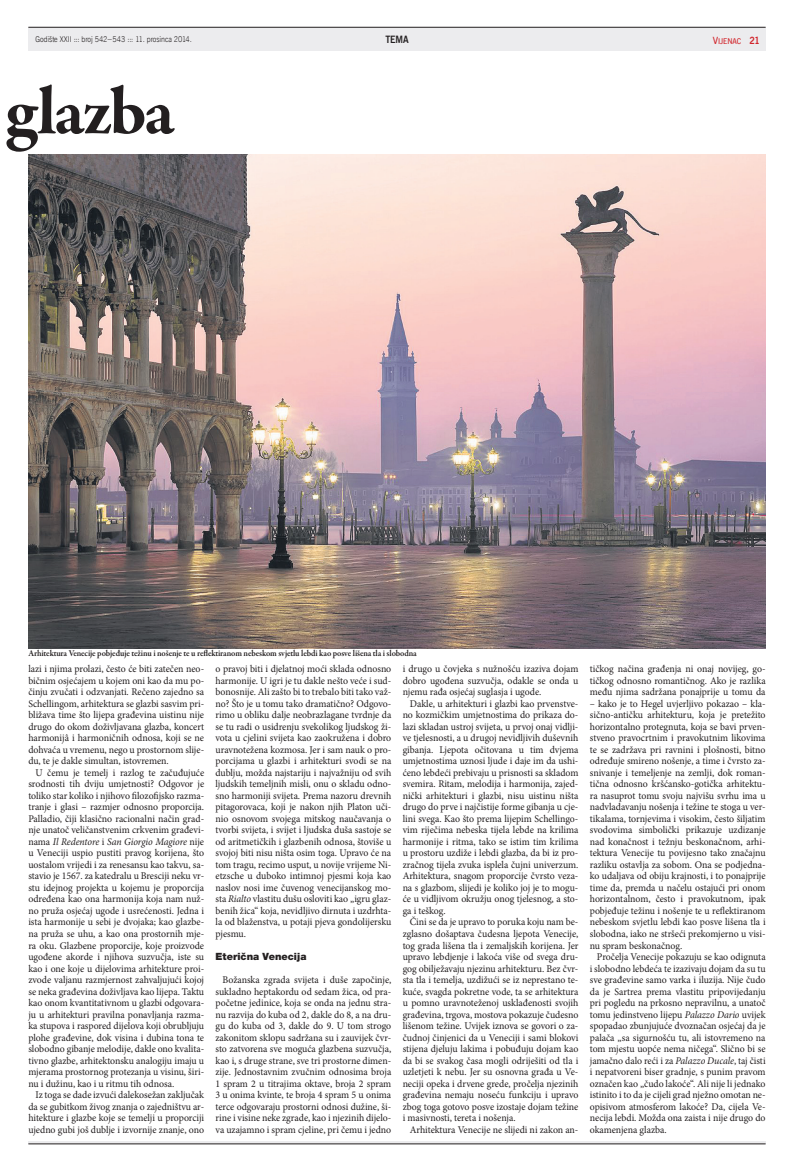
<style>
.page{position:relative;width:794px;height:1163px;background:#fff}
.page>*{position:absolute;margin:0;border:0;box-sizing:border-box;transform-origin:0 0}
.t1{font:700 69px "MH Garamond";color:#231f20}
.t2{font:10.2px/11.5px "Minion Pro";letter-spacing:-.005em;color:#231f20;text-align:justify;scale:.96 1}
.t3{font:800 10px "MH Helvetica Blk";letter-spacing:.005em;color:#231f20}
.t4{font:700 10px "News Gothic BT";color:#231f20;scale:.9 1}
.t5{font:9px "MH Garamond Smbd";letter-spacing:-.015em;color:#231f20;scale:.95 1}
.t6{font:300 8px "News Gothic BT";letter-spacing:-.005em;color:#231f20;scale:.9 1}
.t7{font:600 8px "News Gothic BT";letter-spacing:-.01em;color:#d1232a;scale:.9 1}
.s1{font-size:10px}
.s2{font-weight:700;font-size:10px}
.s3{font-style:italic}
</style>
<div class="page">
<hr style="left:28px;top:1141px;width:737px;height:2px;background:#ececee">
<hr style="left:28px;top:1143px;width:737px;height:1px;background:#231f20">
<div style="left:28px;top:27px;width:737px;height:24px;background:#ececee"></div>
<hr style="left:28px;top:27px;width:737px;height:1px;background:#231f20">
<img style="left:28px;top:154px;width:737px;height:494px">
<p class="t6" style="left:35px;top:34px;width:175px">Godište XXII ::: broj 542–543 ::: 11. prosinca 2014.</p>
<p class="t4" style="left:385px;top:34px;width:8px">TEMA</p>
<p class="t7" style="left:713px;top:36px;width:54px"><span class="s1">V</span>IJENAC <span class="s2">21</span></p>
<h1 class="t1" style="left:5px;top:69px;width:171px">glazba</h1>
<p class="t5" style="left:28px;top:648px;width:410px">Arhitektura Venecije pobjeđuje težinu i nošenje te u reflektiranom nebeskom svjetlu lebdi kao posve lišena tla i slobodna</p>
<p class="t2" style="left:28px;top:663px;width:185px">lazi i njima prolazi, često će biti zatečen neo&shy;bičnim osjećajem u kojem oni kao da mu po&shy;činju zvučati i odzvanjati. Rečeno zajedno sa Schellingom, arhitektura se glazbi sasvim pri&shy;bližava time što lijepa građevina uistinu nije drugo do okom doživljavana glazba, koncert harmonijâ i harmoničnih odnosa, koji se ne dohvaća u vremenu, nego u prostornom slije&shy;du, te je dakle simultan, istovremen.</p>
<p class="t2" style="left:28px;top:766px;width:185px;text-indent:7px">U čemu je temelj i razlog te začuđujuće srodnosti tih dviju umjetnosti? Odgovor je toliko star koliko i njihovo filozofijsko razma&shy;tranje i glasi – razmjer odnosno proporcija.<br>Palladio, čiji klasično racionalni način grad&shy;nje unatoč veličanstvenim crkvenim građevi&shy;nama <span class="s3">Il Redentore</span> i <span class="s3">San Giorgio Magiore</span> nije u Veneciji uspio pustiti pravog korijena, što uostalom vrijedi i za renesansu kao takvu, sa&shy;stavio je 1567. za katedralu u Bresciji neku vr&shy;stu idejnog projekta u kojemu je proporcija određena kao ona harmonija koja nam nuž&shy;no pruža osjećaj ugode i usrećenosti. Jedna i ista harmonije u sebi je dvojaka; kao glazbe&shy;na pruža se uhu, a kao ona prostornih mje&shy;ra oku. Glazbene proporcije, koje proizvode ugođene akorde i njihova suzvučja, iste su kao i one koje u dijelovima arhitekture proi&shy;zvode valjanu razmjernost zahvaljujući kojoj se neka građevina doživljava kao lijepa. Taktu kao onom kvantitativnom u glazbi odgovara&shy;ju u arhitekturi pravilna ponavljanja razma&shy;ka stupova i raspored dijelova koji obrubljuju plohe građevine, dok visina i dubina tona te slobodno gibanje melodije, dakle ono kvalita&shy;tivno glazbe, arhitektonsku analogiju imaju u mjerama prostornog protezanja u visinu, širi&shy;nu i dužinu, kao i u ritmu tih odnosa.</p>
<p class="t2" style="left:28px;top:1088px;width:185px;text-indent:7px">Iz toga se dade izvući dalekosežan zaključak da se gubitkom živog znanja o zajedništvu ar&shy;hitekture i glazbe koje se temelji u proporciji ujedno gubi još dublje i izvornije znanje, ono</p>
<p class="t2" style="left:215px;top:663px;width:185px">o pravoj biti i djelatnoj moći sklada odnosno harmonije. U igri je tu dakle nešto veće i sud&shy;bonosnije. Ali zašto bi to trebalo biti tako važ&shy;no? Što je u tomu tako dramatično? Odgovo&shy;rimo u obliku dalje neobrazlagane tvrdnje da se tu radi o usidrenju svekolikog ljudskog ži&shy;vota u cjelini svijeta kao zaokružena i dobro uravnotežena kozmosa. Jer i sam nauk o pro&shy;porcijama u glazbi i arhitekturi svodi se na dublju, možda najstariju i najvažniju od svih ljudskih temeljnih misli, onu o skladu odno&shy;sno harmoniji svijeta. Prema nazoru drevnih pitagorovaca, koji je nakon njih Platon uči&shy;nio osnovom svojega mitskog naučavanja o tvorbi svijeta, i svijet i ljudska duša sastoje se od aritmetičkih i glazbenih odnosa, štoviše u svojoj biti nisu ništa osim toga. Upravo će na tom tragu, recimo usput, u novije vrijeme Ni&shy;etzsche u duboko intimnoj pjesmi koja kao naslov nosi ime čuvenog venecijanskog mo&shy;sta <span class="s3">Rialto</span> vlastitu dušu osloviti kao „igru glaz&shy;benih žica“ koja, nevidljivo dirnuta i uzdrhta&shy;la od blaženstva, u potaji pjeva gondolijersku pjesmu.</p>
<p class="t3" style="left:215px;top:950px;width:92px">Eterična Venecija</p>
<p class="t2" style="left:215px;top:973px;width:185px;text-indent:7px">Božanska zgrada svijeta i duše započinje, sukladno heptakordu od sedam žica, od pra&shy;početne jedinice, koja se onda na jednu stra&shy;nu razvija do kuba od 2, dakle do 8, a na dru&shy;gu do kuba od 3, dakle do 9. U tom strogo zakonitom sklopu sadržana su i zauvijek čvr&shy;sto zatvorena sve moguća glazbena suzvučja, kao i, s druge strane, sve tri prostorne dimen&shy;zije. Jednostavnim zvučnim odnosima broja 1 spram 2 u titrajima oktave, broja 2 spram 3 u onima kvinte, te broja 4 spram 5 u onima terce odgovaraju prostorni odnosi dužine, ši&shy;rine i visine neke zgrade, kao i njezinih dijelo&shy;va uzajamno i spram cjeline, pri čemu i jedno</p>
<p class="t2" style="left:403px;top:663px;width:185px">i drugo u čovjeka s nužnošću izaziva dojam dobro ugođena suzvučja, odakle se onda u njemu rađa osjećaj suglasja i ugode.</p>
<p class="t2" style="left:403px;top:697px;width:185px;text-indent:7px">Dakle, u arhitekturi i glazbi kao prvenstve&shy;no kozmičkim umjetnostima do prikaza do&shy;lazi skladan ustroj svijeta, u prvoj onaj vidlji&shy;ve tjelesnosti, a u drugoj nevidljivih duševnih gibanja. Ljepota očitovana u tim dvjema umjetnostima uznosi ljude i daje im da ushi&shy;ćeno lebdeći prebivaju u prisnosti sa skladom svemira. Ritam, melodija i harmonija, zajed&shy;nički arhitekturi i glazbi, nisu uistinu ništa drugo do prve i najčistije forme gibanja u cje&shy;lini svega. Kao što prema lijepim Schellingo&shy;vim riječima nebeska tijela lebde na krilima harmonije i ritma, tako se istim tim krilima u prostoru uzdiže i lebdi glazba, da bi iz pro&shy;zračnog tijela zvuka isplela čujni univerzum.<br>Arhitektura, snagom proporcije čvrsto veza&shy;na s glazbom, slijedi je koliko joj je to mogu&shy;će u vidljivom okružju onog tjelesnog, a sto&shy;ga i teškog.</p>
<p class="t2" style="left:403px;top:916px;width:185px;text-indent:7px">Čini se da je upravo to poruka koju nam be&shy;zglasno došaptava čudesna ljepota Venecije, tog grada lišena tla i zemaljskih korijena. Jer upravo lebdjenje i lakoća više od svega dru&shy;gog obilježavaju njezinu arhitekturu. Bez čvr&shy;sta tla i temelja, uzdižući se iz neprestano te&shy;kuće, svagda pokretne vode, ta se arhitektura u pomno uravnoteženoj usklađenosti svojih građevina, trgova, mostova pokazuje čudesno lišenom težine. Uvijek iznova se govori o za&shy;čudnoj činjenici da u Veneciji i sami blokovi stijena djeluju lakima i pobuđuju dojam kao da bi se svakog časa mogli odriješiti od tla i uzletjeti k nebu. Jer su osnovna građa u Ve&shy;neciji opeka i drvene grede, pročelja njezinih građevina nemaju noseću funkciju i upravo zbog toga gotovo posve izostaje dojam težine i masivnosti, tereta i nošenja.</p>
<p class="t2" style="left:410px;top:1123px;width:177px">Arhitektura Venecije ne slijedi ni zakon an-</p>
<p class="t2" style="left:590px;top:663px;width:185px">tičkog načina građenja ni onaj novijeg, go&shy;tičkog odnosno romantičnog. Ako je razlika među njima sadržana ponajprije u tomu da</p>
<p class="t2" style="left:590px;top:697px;width:185px">– kako je to Hegel uvjerljivo pokazao – kla&shy;sično-antičku arhitekturu, koja je pretežito horizontalno protegnuta, koja se bavi prven&shy;stveno pravocrtnim i pravokutnim likovima te se zadržava pri ravnini i plošnosti, bitno određuje smireno nošenje, a time i čvrsto za&shy;snivanje i temeljenje na zemlji, dok roman&shy;tična odnosno kršćansko-gotička arhitektu&shy;ra nasuprot tomu svoju najvišu svrhu ima u nadvladavanju nošenja i težine te stoga u ver&shy;tikalama, tornjevima i visokim, često šiljatim svodovima simbolički prikazuje uzdizanje nad konačnost i težnju beskonačnom, arhi&shy;tektura Venecije tu povijesno tako značajnu razliku ostavlja za sobom. Ona se podjedna&shy;ko udaljava od obiju krajnosti, i to ponajprije time da, premda u načelu ostajući pri onom horizontalnom, često i pravokutnom, ipak pobjeđuje težinu i nošenje te u reflektiranom nebeskom svjetlu lebdi kao posve lišena tla i slobodna, iako ne stršeći prekomjerno u visi&shy;nu spram beskonačnog.</p>
<p class="t2" style="left:590px;top:950px;width:185px;text-indent:7px">Pročelja Venecije pokazuju se kao odignuta i slobodno lebdeća te izazivaju dojam da su tu sve građevine samo varka i iluzija. Nije čudo da je Sartrea prema vlastitu pripovijedanju pri pogledu na prkosno nepravilnu, a unatoč tomu jedinstveno lijepu <span class="s3">Palazzo Dario</span> uvijek spopadao zbunjujuće dvoznačan osjećaj da je palača „sa sigurnošću tu, ali istovremeno na tom mjestu uopće nema ničega“. Slično bi se jamačno dalo reći i za <span class="s3">Palazzo Ducale</span>, taj čisti i nepatvoreni biser gradnje, s punim pravom označen kao „čudo lakoće“. Ali nije li jednako istinito i to da je cijeli grad nježno omotan ne&shy;opisivom atmosferom lakoće? Da, cijela Ve&shy;necija lebdi. Možda ona zaista i nije drugo do okamenjena glazba.</p>
</div>
